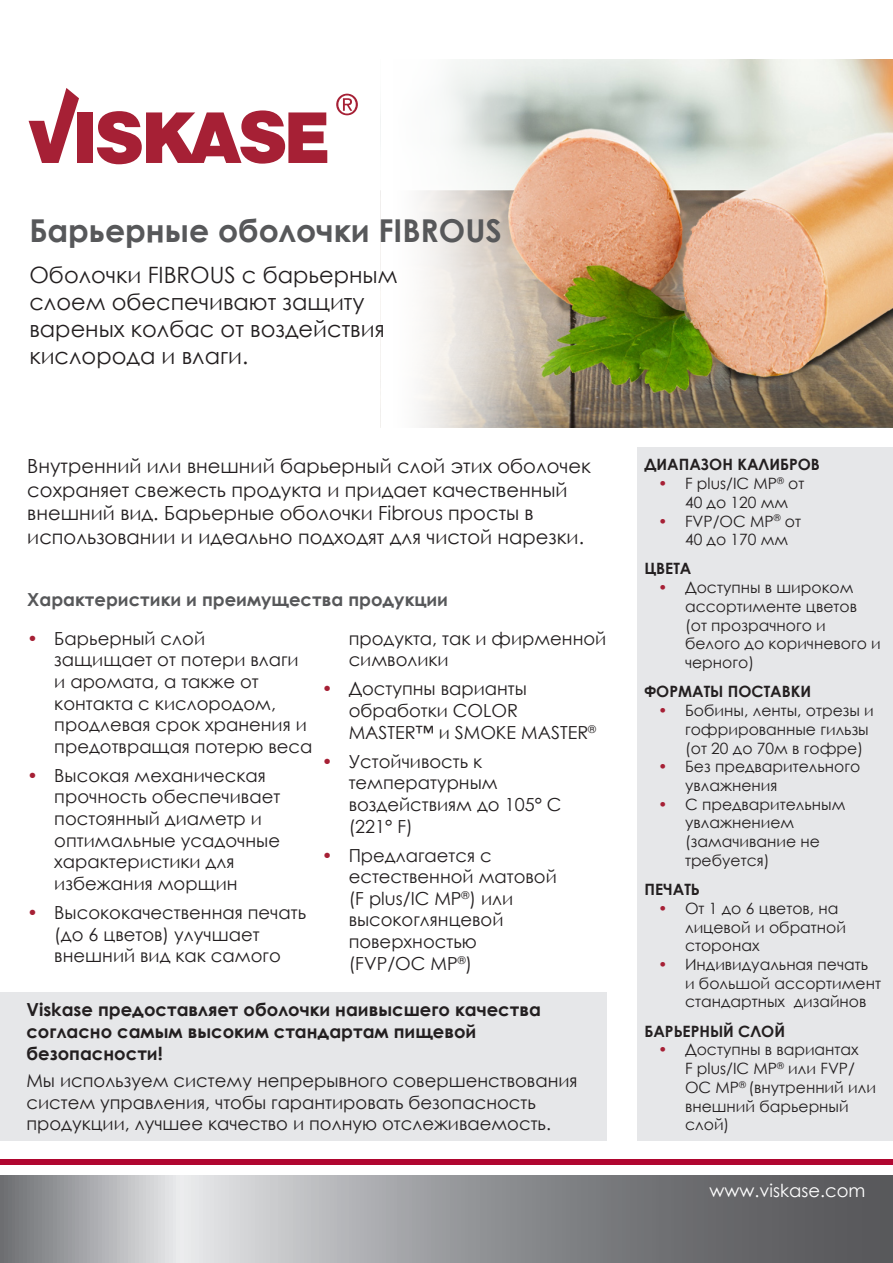
<style>
.page{position:relative;width:893px;height:1263px;background:#fff}
.page>*{position:absolute;margin:0;border:0;box-sizing:border-box;transform-origin:0 0}
.t1{font:700 31.5px "Century Gothic";color:#57585a}
.t2{font:22.5px/27px "Century Gothic";color:#231f20}
.t3{font:19.5px/23.4px "Century Gothic";color:#231f20}
.t4{font:18px/21.6px "Century Gothic";color:#231f20}
.t5{font:700 18px/21.6px "Century Gothic";color:#231f20}
.t6{font:700 18px "Century Gothic";color:#57585a}
.t7{font:18px "Century Gothic";color:#fff}
.t8{font:15.6px/18.8px "Century Gothic";color:#231f20}
.t9{font:700 15.6px "Century Gothic";color:#231f20}
.s1{color:#a62035}
</style>
<div class="page">
<img style="left:598px;top:59px;width:295px;height:368px">
<svg style="left:345px;top:59px;width:253px;height:369px"></svg>
<div style="left:637px;top:448px;width:256px;height:693px;background:#e6e7e9"></div>
<svg style="left:0;top:1175px;width:893px;height:88px;background:#949598"></svg>
<div style="left:0;top:1159px;width:893px;height:5px;background:#b00630"></div>
<div style="left:77px;top:112px;width:15px;height:51px;background:#a62035"></div>
<svg style="left:29px;top:88px;width:50px;height:75px"></svg>
<svg style="left:336px;top:94px;width:22px;height:21px"></svg>
<svg style="left:97px;top:110px;width:230px;height:54px"></svg>
<div style="left:0;top:992px;width:607px;height:149px;background:#e6e7e9"></div>
<svg style="left:869px;top:1236px;width:8px;height:27px"></svg>
<p class="t1" style="left:29px;top:207px;width:474px">Барьерные оболочки FIBROUS</p>
<p class="t2" style="left:29px;top:261px;width:369px">Оболочки FIBROUS с барьерным слоем обеспечивают защиту вареных колбас от воздействия кислорода и влаги.</p>
<p class="t3" style="left:27px;top:454px;width:565px">Внутренний или внешний барьерный слой этих оболочек сохраняет свежесть продукта и придает качественный внешний вид. Барьерные оболочки Fibrous просты в использовании и идеально подходят для чистой нарезки.</p>
<p class="t6" style="left:27px;top:586px;width:422px">Характеристики и преимущества продукции</p>
<p class="t4" style="left:349px;top:627px;width:259px">продукта, так и фирменной символики</p>
<p class="t4" style="left:349px;top:678px;width:249px;text-indent:-27px"><span class="s1">•</span> Доступны варианты обработки COLOR<br>MASTER™ и SMOKE MASTER<sup>®</sup></p>
<p class="t4" style="left:349px;top:750px;width:214px;text-indent:-27px"><span class="s1">•</span> Устойчивость к температурным воздействиям до 105° C (221° F)</p>
<p class="t4" style="left:349px;top:844px;width:210px;text-indent:-27px"><span class="s1">•</span> Предлагается с естественной матовой (F plus/IC MP<sup>®</sup>) или высокоглянцевой поверхностью (FVP/OC MP<sup>®</sup>)</p>
<p class="t5" style="left:26px;top:998px;width:516px">Viskase предоставляет оболочки наивысшего качества согласно самым высоким стандартам пищевой безопасности!</p>
<p class="t4" style="left:26px;top:1070px;width:553px">Мы используем систему непрерывного совершенствования систем управления, чтобы гарантировать безопасность продукции, лучшее качество и полную отслеживаемость.</p>
<p class="t4" style="left:54px;top:627px;width:260px;text-indent:-27px"><span class="s1">•</span> Барьерный слой<br>защищает от потери влаги и аромата, а также от контакта с кислородом, продлевая срок хранения и предотвращая потерю веса</p>
<p class="t4" style="left:54px;top:764px;width:227px;text-indent:-27px"><span class="s1">•</span> Высокая механическая прочность обеспечивает постоянный диаметр и оптимальные усадочные характеристики для избежания морщин</p>
<p class="t4" style="left:54px;top:901px;width:253px;text-indent:-27px"><span class="s1">•</span> Высококачественная печать (до 6 цветов) улучшает внешний вид как самого</p>
<p class="t9" style="left:644px;top:453px;width:177px">ДИАПАЗОН КАЛИБРОВ</p>
<p class="t8" style="left:685px;top:474px;width:121px;text-indent:-27px"><span class="s1">•</span> F plus/IC MP<sup>®</sup> от<br>40 до 120 мм</p>
<p class="t8" style="left:685px;top:511px;width:118px;text-indent:-27px"><span class="s1">•</span> FVP/OC MP<sup>®</sup> от<br>40 до 170 мм</p>
<p class="t9" style="left:644px;top:557px;width:48px">ЦВЕТА</p>
<p class="t8" style="left:685px;top:578px;width:197px;text-indent:-27px"><span class="s1">•</span> Доступны в широком ассортименте цветов (от прозрачного и белого до коричневого и черного)</p>
<p class="t9" style="left:644px;top:680px;width:168px">ФОРМАТЫ ПОСТАВКИ</p>
<p class="t8" style="left:685px;top:701px;width:190px;text-indent:-27px"><span class="s1">•</span> Бобины, ленты, отрезы и гофрированные гильзы (от 20 до 70м в гофре)</p>
<p class="t8" style="left:685px;top:757px;width:177px;text-indent:-27px"><span class="s1">•</span> Без предварительного увлажнения</p>
<p class="t8" style="left:685px;top:794px;width:162px;text-indent:-27px"><span class="s1">•</span> С предварительным увлажнением (замачивание не требуется)</p>
<p class="t9" style="left:644px;top:877px;width:57px">ПЕЧАТЬ</p>
<p class="t8" style="left:685px;top:898px;width:163px;text-indent:-27px"><span class="s1">•</span> От 1 до 6 цветов, на лицевой и обратной сторонах</p>
<p class="t8" style="left:685px;top:955px;width:197px;text-indent:-27px"><span class="s1">•</span> Индивидуальная печать и большой ассортимент стандартных дизайнов</p>
<p class="t9" style="left:644px;top:1019px;width:142px">БАРЬЕРНЫЙ СЛОЙ</p>
<p class="t8" style="left:685px;top:1040px;width:193px;text-indent:-27px"><span class="s1">•</span> Доступны в вариантах<br>F plus/IC MP<sup>®</sup> или FVP/<br>OC MP<sup>®</sup> (внутренний или внешний барьерный слой)</p>
<p class="t7" style="left:710px;top:1178px;width:157px">www.viskase.com</p>
</div>
